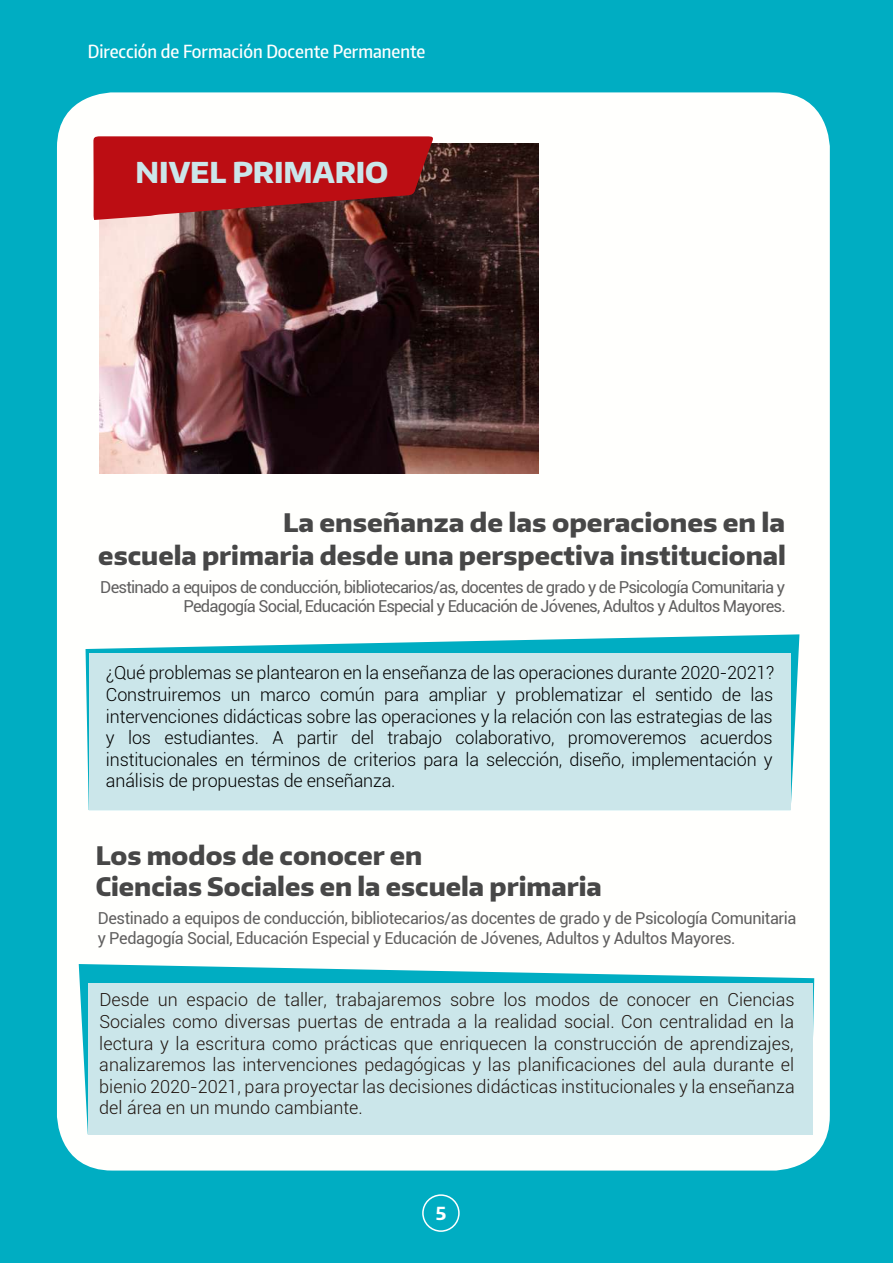
<style>
.page{position:relative;width:893px;height:1263px;background:#00adc2}
.page>*{position:absolute;margin:0;border:0;box-sizing:border-box;transform-origin:0 0}
.t1{font:800 28.65px "Encode Sans";color:#cbe6ea}
.t2{font:800 25.5px/33.3px "Encode Sans";color:#474747;text-align:right}
.t3{font:300 18px/21.6px "Roboto";color:#1f140f;text-align:justify}
.t4{font:300 18px/21.6px "Roboto";letter-spacing:-.01em;color:#000;text-align:justify}
.t5{font:500 18px "Encode Sans Condensed";color:#fff}
.t6{font:700 18px "Encode Sans";color:#fff}
.t7{font:16.5px/19px "Roboto";letter-spacing:-.035em;color:#605f5f;text-align:right}
</style>
<div class="page">
<div style="left:57px;top:92px;width:773px;height:1078px;background:#fffffd;border-radius:55px"></div>
<img style="left:99px;top:143px;width:440px;height:330px">
<div style="left:422px;top:1194px;width:38px;height:38px;border:2px solid #fff;border-radius:50%"></div>
<svg style="left:86px;top:634px;width:713px;height:176px;fill:#00adc2"></svg>
<div style="left:89px;top:653px;width:702px;height:157px;background:#cbe6ea"></div>
<svg style="left:79px;top:964px;width:735px;height:170px;fill:#00adc2"></svg>
<div style="left:88px;top:983px;width:724px;height:151px;background:#cbe6ea"></div>
<svg style="left:93px;top:136px;width:341px;height:84px;background:#a9161a"></svg>
<p class="t5" style="left:88px;top:39px;width:339px">Dirección de Formación Docente Permanente</p>
<h1 class="t1" style="left:135px;top:154px;width:254px">NIVEL PRIMARIO</h1>
<h2 class="t2" style="left:98px;top:505px;width:689px">La enseñanza de las operaciones en la<br>escuela primaria desde una perspectiva institucional</h2>
<p class="t7" style="left:100px;top:576px;width:687px">Destinado a equipos de conducción, bibliotecarios/as, docentes de grado y de Psicología Comunitaria y<br>Pedagogía Social, Educación Especial y Educación de Jóvenes, Adultos y Adultos Mayores.</p>
<p class="t4" style="left:106px;top:661px;width:670px">¿Qué problemas se plantearon en la enseñanza de las operaciones durante 2020-2021?<br>Construiremos un marco común para ampliar y problematizar el sentido de las intervenciones didácticas sobre las operaciones y la relación con las estrategias de las y los estudiantes. A partir del trabajo colaborativo, promoveremos acuerdos institucionales en términos de criterios para la selección, diseño, implementación y análisis de propuestas de enseñanza.</p>
<h2 class="t2" style="left:96px;top:840px;width:508px;line-height:30.6px;text-align:left">Los modos de conocer en<br>Ciencias Sociales en la escuela primaria</h2>
<p class="t7" style="left:98px;top:907px;width:700px;line-height:19.8px;text-align:left">Destinado a equipos de conducción, bibliotecarios/as docentes de grado y de Psicología Comunitaria y Pedagogía Social, Educación Especial y Educación de Jóvenes, Adultos y Adultos Mayores.</p>
<p class="t3" style="left:99px;top:988px;width:697px">Desde un espacio de taller, trabajaremos sobre los modos de conocer en Ciencias Sociales como diversas puertas de entrada a la realidad social. Con centralidad en la lectura y la escritura como prácticas que enriquecen la construcción de aprendizajes, analizaremos las intervenciones pedagógicas y las planificaciones del aula durante el bienio 2020-2021, para proyectar las decisiones didácticas institucionales y la enseñanza del área en un mundo cambiante.</p>
<p class="t6" style="left:436px;top:1201px;width:12px">5</p>
</div>
